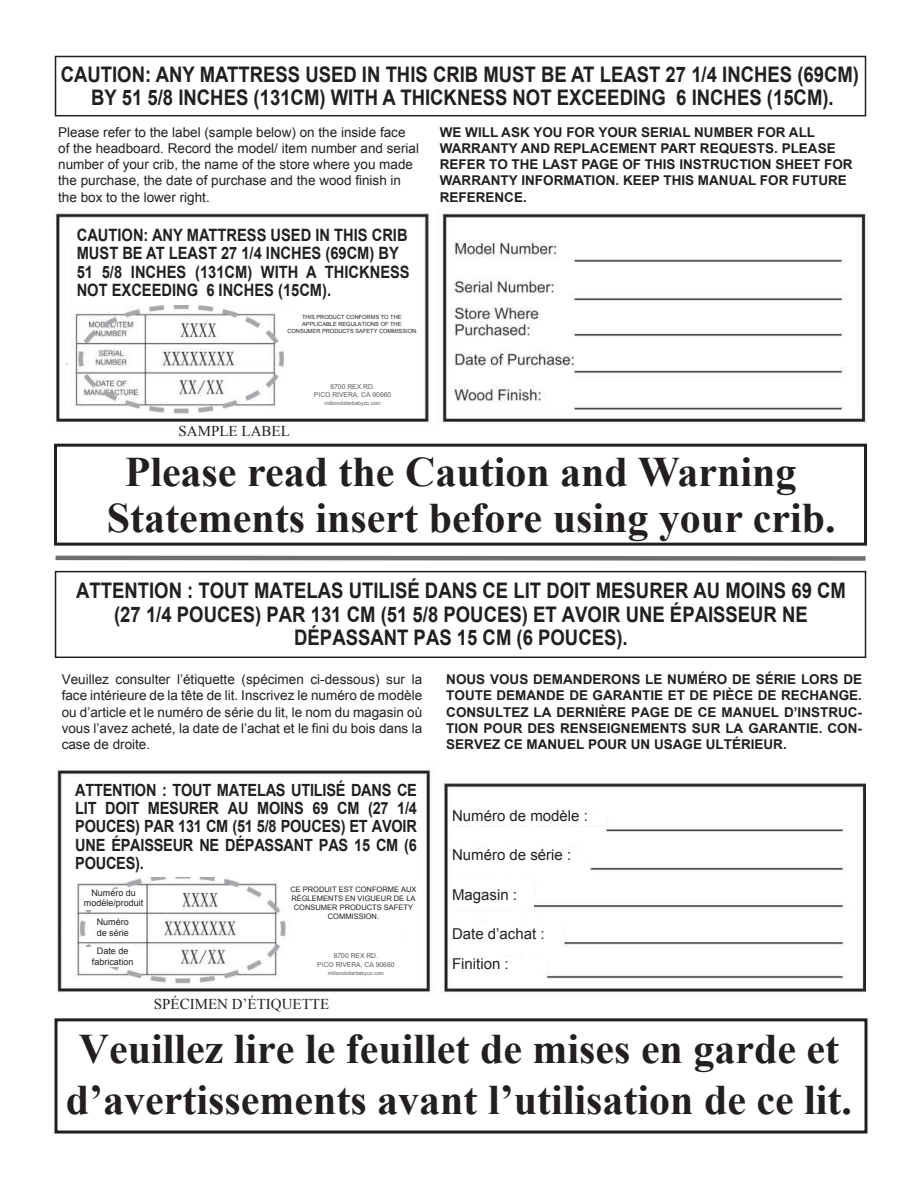
<style>
.page{position:relative;width:918px;height:1188px;background:#fff}
.page>*{position:absolute;margin:0;border:0;box-sizing:border-box;transform-origin:0 0}
.t1{font:700 42px/45.9px "Times New Roman";color:#231f20;text-align:center}
.t2{font:700 21.45px/23.4px "Arial";color:#231f20;text-align:center;scale:.86 1}
.t3{font:700 16.95px/18.6px "Arial";color:#231f20;scale:.86 1}
.t4{font:700 16.8px/18.3px "Arial";letter-spacing:-.015em;color:#231f20;text-align:justify;scale:.86 1}
.t5{font:15px/30.8px "Arial";color:#231f20}
.t6{font:15px "Times New Roman";color:#231f20}
.t7{font:13.5px/16.2px "Arial";color:#231f20}
.t8{font:700 13.5px/16.2px "Arial";color:#231f20}
.t9{font:9px/10.8px "Arial";color:#231f20;text-align:center}
.t10{font:7.5px/9px "Arial";color:#231f20;text-align:center}
.t11{font:6.75px/8.1px "Arial";color:#5c5c5f;text-align:center}
.t12{font:5.7px/7.1px "Arial";color:#231f20;text-align:center}
.t13{font:5.25px "Arial";color:#5c5c5f}
</style>
<div class="page">
<div style="left:55px;top:56px;width:811px;height:60px;border:2px solid #231f20"></div>
<div style="left:55px;top:571px;width:811px;height:87px;border:2px solid #231f20"></div>
<img style="left:55px;top:213px;width:812px;height:210px">
<div style="left:54px;top:444px;width:813px;height:102px;border:3px solid #231f20"></div>
<svg style="left:55px;top:555px;width:811px;height:6px;background:#919294"></svg>
<div style="left:285px;top:379px;width:134px;height:32px;background:#fff"></div>
<div style="left:54px;top:1018px;width:813px;height:116px;border:3px solid #231f20"></div>
<img style="left:56px;top:769px;width:810px;height:225px">
<div style="left:64px;top:778px;width:358px;height:99px;background:#fff"></div>
<div style="left:64px;top:926px;width:7px;height:13px;background:#fff"></div>
<div style="left:83px;top:889px;width:61px;height:20px;background:#fff"></div>
<div style="left:95px;top:919px;width:36px;height:17px;background:#fff"></div>
<div style="left:85px;top:948px;width:56px;height:19px;background:#fff"></div>
<div style="left:286px;top:883px;width:135px;height:34px;background:#fff"></div>
<div style="left:452px;top:810px;width:155px;height:15px;background:#fff"></div>
<div style="left:452px;top:849px;width:137px;height:16px;background:#fff"></div>
<div style="left:452px;top:876px;width:81px;height:32px;background:#fff"></div>
<div style="left:452px;top:923px;width:110px;height:16px;background:#fff"></div>
<div style="left:452px;top:958px;width:95px;height:14px;background:#fff"></div>
<div style="left:302px;top:917px;width:98px;height:35px;background:#fff"></div>
<div style="left:72px;top:222px;width:343px;height:83px;background:#fff"></div>
<div style="left:304px;top:946px;width:99px;height:35px;background:#fff"></div>
<div style="left:285px;top:309px;width:134px;height:73px;background:#fff"></div>
<h2 class="t2" style="left:61px;top:65px;width:930px">CAUTION: ANY MATTRESS USED IN THIS CRIB MUST BE AT LEAST 27 1/4 INCHES (69CM)<br>BY 51 5/8 INCHES (131CM) WITH A THICKNESS NOT EXCEEDING 6 INCHES (15CM).</h2>
<p class="t7" style="left:58px;top:125px;width:362px">Please refer to the label (sample below) on the inside face of the headboard. Record the model/ item number and serial number of your crib, the name of the store where you made the purchase, the date of purchase and the wood finish in the box to the lower right.</p>
<p class="t8" style="left:440px;top:125px;width:414px">WE WILL ASK YOU FOR YOUR SERIAL NUMBER FOR ALL WARRANTY AND REPLACEMENT PART REQUESTS. PLEASE REFER TO THE LAST PAGE OF THIS INSTRUCTION SHEET FOR WARRANTY INFORMATION. KEEP THIS MANUAL FOR FUTURE REFERENCE.</p>
<p class="t3" style="left:77px;top:227px;width:389px">CAUTION: ANY MATTRESS USED IN THIS CRIB MUST BE AT LEAST 27 1/4 INCHES (69CM) BY 51 5/8 INCHES (131CM) WITH A THICKNESS NOT EXCEEDING 6 INCHES (15CM).</p>
<p class="t12" style="left:287px;top:314px;width:132px">THIS PRODUCT CONFORMS TO THE<br>APPLICABLE REGULATIONS OF THE<br>CONSUMER PRODUCTS SAFETY COMMISSION.</p>
<p class="t11" style="left:314px;top:383px;width:79px">8700 REX RD.<br>PICO RIVERA, CA 90660</p>
<p class="t6" style="left:179px;top:426px;width:113px">SAMPLE LABEL</p>
<p class="t13" style="left:325px;top:401px;width:58px">milliondollarbabyco.com</p>
<h1 class="t1" style="left:107px;top:453px;width:730px">Please read the Caution and Warning<br>Statements insert before using your crib.</h1>
<h2 class="t2" style="left:76px;top:581px;width:897px">ATTENTION : TOUT MATELAS UTILISÉ DANS CE LIT DOIT MESURER AU MOINS 69 CM (27 1/4 POUCES) PAR 131 CM (51 5/8 POUCES) ET AVOIR UNE ÉPAISSEUR NE<br>DÉPASSANT PAS 15 CM (6 POUCES).</h2>
<p class="t7" style="left:62px;top:673px;width:362px;text-align:justify">Veuillez consulter l’étiquette (spécimen ci-dessous) sur la face intérieure de la tête de lit. Inscrivez le numéro de modèle ou d’article et le numéro de série du lit, le nom du magasin où vous l’avez acheté, la date de l’achat et le fini du bois dans la case de droite.</p>
<p class="t8" style="left:446px;top:673px;width:417px;text-align:justify">NOUS VOUS DEMANDERONS LE NUMÉRO DE SÉRIE LORS DE TOUTE DEMANDE DE GARANTIE ET DE PIÈCE DE RECHANGE.<br>CONSULTEZ LA DERNIÈRE PAGE DE CE MANUEL D’INSTRUC-TION POUR DES RENSEIGNEMENTS SUR LA GARANTIE. CON-SERVEZ CE MANUEL POUR UN USAGE ULTÉRIEUR.</p>
<p class="t4" style="left:75px;top:782px;width:399px">ATTENTION : TOUT MATELAS UTILISÉ DANS CE LIT DOIT MESURER AU MOINS 69 CM (27 1/4<br>POUCES) PAR 131 CM (51 5/8 POUCES) ET AVOIR UNE ÉPAISSEUR NE DÉPASSANT PAS 15 CM (6<br>POUCES).</p>
<p class="t9" style="left:84px;top:888px;width:61px">Numéro du modèle/produit</p>
<p class="t9" style="left:97px;top:918px;width:34px;text-align:left">Numéro de série</p>
<p class="t9" style="left:92px;top:946px;width:43px">Date de fabrication</p>
<p class="t10" style="left:290px;top:886px;width:128px">CE PRODUIT EST CONFORME AUX<br>RÈGLEMENTS EN VIGUEUR DE LA<br>CONSUMER PRODUCTS SAFETY<br>COMMISSION.</p>
<p class="t11" style="left:317px;top:953px;width:79px">8700 REX RD.<br>PICO RIVERA, CA 90660</p>
<p class="t13" style="left:328px;top:971px;width:58px">milliondollarbabyco.com</p>
<p class="t6" style="left:154px;top:999px;width:177px">SPÉCIMEN D’ÉTIQUETTE</p>
<p class="t5" style="left:452px;top:802px;width:137px">Numéro de modèle :</p>
<p class="t5" style="left:452px;top:841px;width:121px">Numéro de série :</p>
<p class="t5" style="left:452px;top:881px;width:67px">Magasin :</p>
<p class="t5" style="left:452px;top:919px;width:94px">Date d’achat :<br>Finition :</p>
<h1 class="t1" style="left:66px;top:1029px;width:788px;line-height:50.4px">Veuillez lire le feuillet de mises en garde et d’avertissements avant l’utilisation de ce lit.</h1>
</div>
